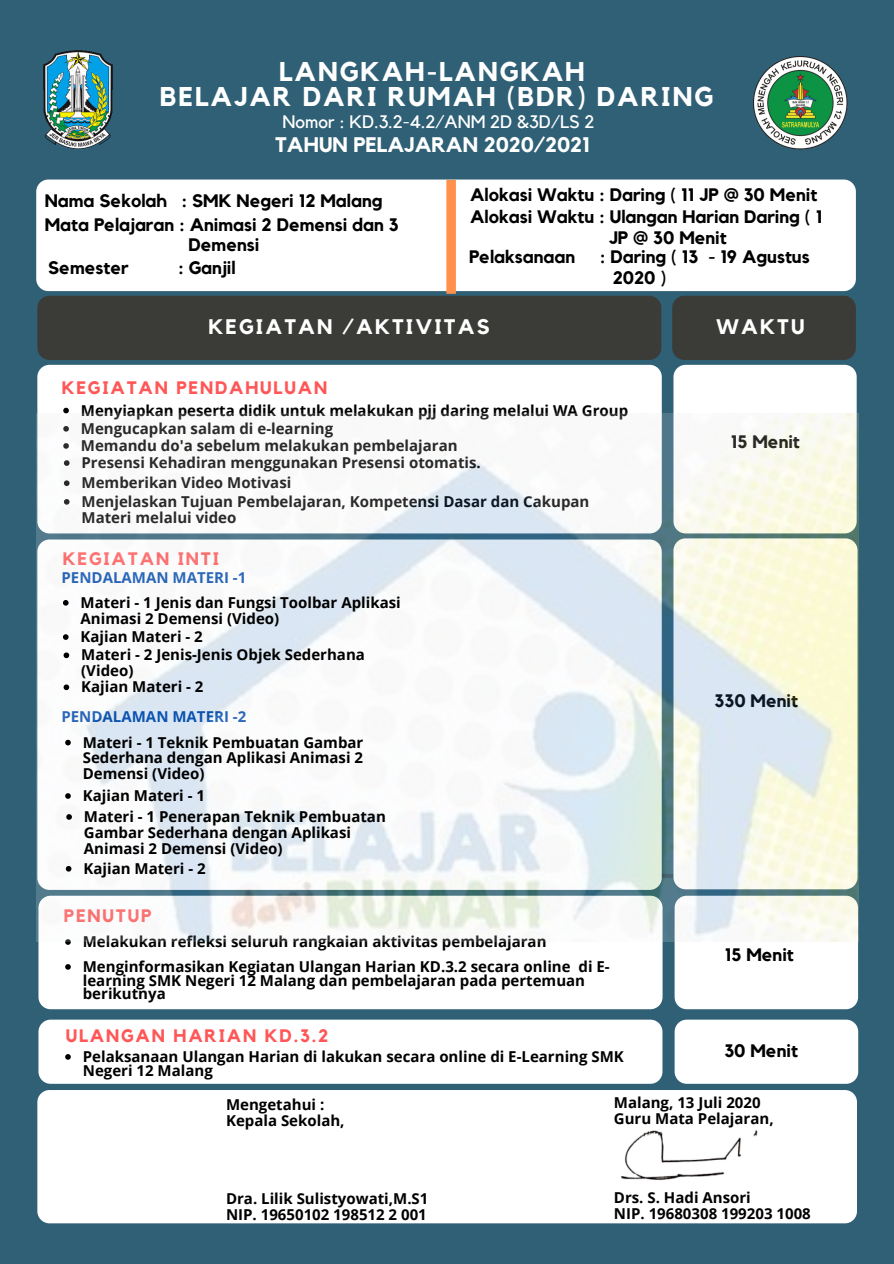
<style>
.page{position:relative;width:894px;height:1264px;background:#fff}
.page>*{position:absolute;margin:0;border:0;box-sizing:border-box;transform-origin:0 0}
.t1{font:700 27px/24.8px "Kollektif";letter-spacing:.07em;color:#fff;text-align:center}
.t2{font:700 21px "Kollektif";color:#fff}
.t3{font:700 21px "Kollektif";letter-spacing:.1em;color:#fff}
.t4{font:700 18px/24.9px "Kollektif";color:#000}
.t5{font:700 18px "Kollektif";letter-spacing:.1em;color:#ff5757}
.t6{font:18px "Kollektif";color:#fff}
.t7{font:700 15px/15.8px "Open Sans";color:#000}
.t8{font:700 15px "Open Sans";color:#004aad}
</style>
<div class="page">
<div style="left:0;top:0;width:893px;height:1263px;background:#2f6076"></div>
<div style="left:36px;top:179px;width:819px;height:112px;background:#fff;border-radius:12px"></div>
<div style="left:37px;top:296px;width:624px;height:64px;background:#3b3b38;border-radius:12px"></div>
<div style="left:672px;top:296px;width:183px;height:64px;background:#3b3b38;border-radius:12px"></div>
<div style="left:37px;top:365px;width:624px;height:168px;background:#fff;border-radius:12px"></div>
<div style="left:37px;top:1089px;width:819px;height:134px;background:#fff;border-radius:12px"></div>
<svg style="left:446px;top:180px;width:10px;height:114px"></svg>
<img style="left:753px;top:57px;width:94px;height:92px">
<img style="left:43px;top:50px;width:70px;height:100px">
<div style="left:673px;top:365px;width:183px;height:168px;background:#fff;border-radius:12px"></div>
<svg style="left:63px;top:408px;width:6px;height:5px"></svg>
<div style="left:38px;top:895px;width:624px;height:114px;background:#fff;border-radius:12px"></div>
<div style="left:674px;top:895px;width:183px;height:114px;background:#fff;border-radius:12px"></div>
<svg style="left:65px;top:941px;width:6px;height:3px"></svg>
<svg style="left:65px;top:964px;width:6px;height:5px"></svg>
<div style="left:38px;top:1019px;width:624px;height:64px;background:#fff;border-radius:12px"></div>
<div style="left:674px;top:1019px;width:184px;height:64px;background:#fff;border-radius:12px"></div>
<svg style="left:65px;top:1054px;width:6px;height:5px"></svg>
<img style="left:37px;top:413px;width:821px;height:528px">
<svg style="left:63px;top:600px;width:6px;height:5px"></svg>
<svg style="left:63px;top:634px;width:6px;height:6px"></svg>
<svg style="left:64px;top:652px;width:5px;height:6px"></svg>
<svg style="left:64px;top:684px;width:5px;height:6px"></svg>
<svg style="left:65px;top:739px;width:6px;height:6px"></svg>
<svg style="left:65px;top:793px;width:6px;height:5px"></svg>
<svg style="left:66px;top:866px;width:5px;height:5px"></svg>
<svg style="left:66px;top:814px;width:6px;height:5px"></svg>
<img style="left:621px;top:1130px;width:137px;height:50px">
<h1 class="t1" style="left:160px;top:60px;width:554px">LANGKAH-LANGKAH<br>BELAJAR DARI RUMAH (BDR) DARING</h1>
<p class="t6" style="left:282px;top:113px;width:313px">Nomor : KD.3.2-4.2/ANM 2D &amp;3D/LS 2</p>
<h2 class="t2" style="left:275px;top:135px;width:316px">TAHUN PELAJARAN 2020/2021</h2>
<p class="t4" style="left:45px;top:189px;width:355px">Nama Sekolah : SMK Negeri 12 Malang<br>Mata Pelajaran : Animasi 2 Demensi dan 3</p>
<p class="t4" style="left:188px;top:233px;width:72px">Demensi</p>
<p class="t4" style="left:48px;top:256px;width:82px">Semester</p>
<p class="t4" style="left:178px;top:256px;width:59px">: Ganjil</p>
<p class="t4" style="left:470px;top:184px;width:353px;line-height:22.4px">Alokasi Waktu : Daring ( 11 JP @ 30 Menit<br>Alokasi Waktu : Ulangan Harian Daring ( 1</p>
<p class="t4" style="left:608px;top:225px;width:119px">JP @ 30 Menit</p>
<p class="t4" style="left:469px;top:245px;width:107px">Pelaksanaan</p>
<p class="t4" style="left:612px;top:246px;width:198px;line-height:21.5px;text-indent:-13px">: Daring ( 13 - 19 Agustus<br>2020 )</p>
<h2 class="t3" style="left:208px;top:317px;width:282px">KEGIATAN /AKTIVITAS</h2>
<h2 class="t3" style="left:715px;top:317px;width:90px">WAKTU</h2>
<p class="t5" style="left:62px;top:379px;width:267px">KEGIATAN PENDAHULUAN</p>
<p class="t7" style="left:81px;top:401px;width:548px;line-height:17.5px">Menyiapkan peserta didik untuk melakukan pjj daring melalui WA Group Mengucapkan salam di e-learning<br>Memandu do'a sebelum melakukan pembelajaran<br>Presensi Kehadiran menggunakan Presensi otomatis.</p>
<p class="t7" style="left:81px;top:493px;width:509px">Menjelaskan Tujuan Pembelajaran, Kompetensi Dasar dan Cakupan<br>Materi melalui video</p>
<p class="t7" style="left:81px;top:474px;width:211px">Memberikan Video Motivasi</p>
<p class="t5" style="left:63px;top:550px;width:157px">KEGIATAN INTI</p>
<p class="t8" style="left:61px;top:567px;width:186px">PENDALAMAN MATERI -1</p>
<p class="t7" style="left:81px;top:594px;width:321px">Materi - 1 Jenis dan Fungsi Toolbar Aplikasi<br>Animasi 2 Demensi (Video)</p>
<p class="t7" style="left:81px;top:627px;width:286px;line-height:18.3px">Kajian Materi - 2<br>Materi - 2 Jenis-Jenis Objek Sederhana</p>
<p class="t7" style="left:81px;top:662px;width:124px;line-height:16.2px">(Video)<br>Kajian Materi - 2</p>
<p class="t8" style="left:61px;top:706px;width:186px">PENDALAMAN MATERI -2</p>
<p class="t7" style="left:83px;top:734px;width:282px;text-align:justify">Materi - 1 Teknik Pembuatan Gambar Sederhana dengan Aplikasi Animasi 2<br>Demensi (Video)</p>
<p class="t7" style="left:83px;top:787px;width:124px">Kajian Materi - 1</p>
<p class="t7" style="left:84px;top:808px;width:303px">Materi - 1 Penerapan Teknik Pembuatan<br>Gambar Sederhana dengan Aplikasi<br>Animasi 2 Demensi (Video)</p>
<p class="t7" style="left:83px;top:860px;width:124px">Kajian Materi - 2</p>
<p class="t5" style="left:64px;top:907px;width:89px">PENUTUP</p>
<p class="t7" style="left:83px;top:928px;width:528px;line-height:24.9px">Melakukan refleksi seluruh rangkaian aktivitas pembelajaran<br>Menginformasikan Kegiatan Ulangan Harian KD.3.2 secara online di E-</p>
<p class="t7" style="left:83px;top:972px;width:503px;line-height:13.5px">learning SMK Negeri 12 Malang dan pembelajaran pada pertemuan berikutnya</p>
<p class="t5" style="left:66px;top:1027px;width:264px">ULANGAN HARIAN KD.3.2</p>
<p class="t7" style="left:83px;top:1049px;width:542px;line-height:13.5px">Pelaksanaan Ulangan Harian di lakukan secara online di E-Learning SMK<br>Negeri 12 Malang</p>
<p class="t4" style="left:730px;top:430px;width:71px">15 Menit</p>
<p class="t4" style="left:714px;top:689px;width:85px">330 Menit</p>
<p class="t4" style="left:724px;top:943px;width:71px">15 Menit</p>
<p class="t4" style="left:724px;top:1039px;width:75px">30 Menit</p>
<p class="t7" style="left:226px;top:1096px;width:120px">Mengetahui :<br>Kepala Sekolah,</p>
<p class="t7" style="left:226px;top:1190px;width:204px">Dra. Lilik Sulistyowati,M.S1<br>NIP. 19650102 198512 2 001</p>
<p class="t7" style="left:613px;top:1094px;width:161px">Malang, 13 Juli 2020<br>Guru Mata Pelajaran,</p>
<p class="t7" style="left:613px;top:1189px;width:198px">Drs. S. Hadi Ansori<br>NIP. 19680308 199203 1008</p>
</div>
